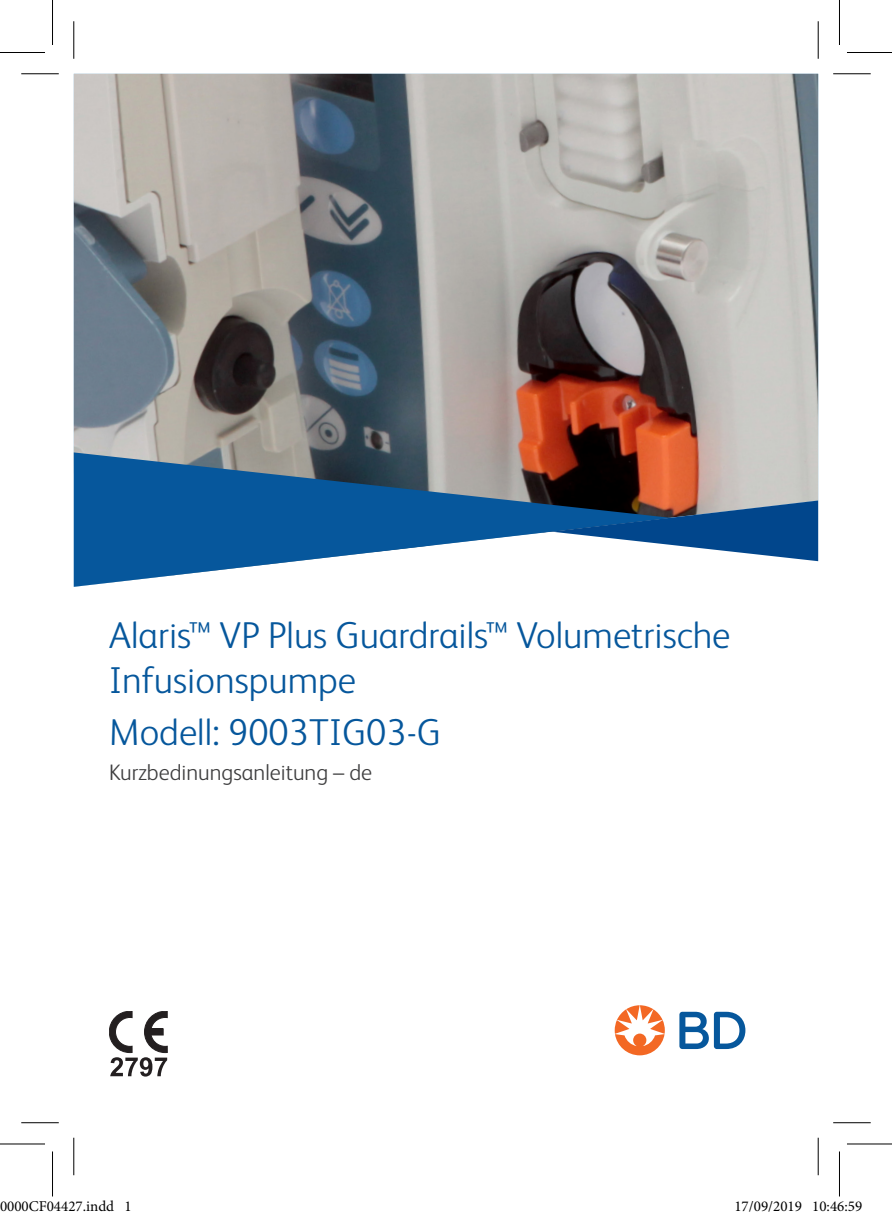
<style>
.page{position:relative;width:892px;height:1219px;background:#fff}
.page>*{position:absolute;margin:0;border:0;box-sizing:border-box;transform-origin:0 0}
.Product_title{font:300 37.5px/45px "FS Albert Pro";color:#06579c}
.Product_title-2{font:300 22.5px "FS Albert Pro";color:#3e3e3f}
.t1{font:15px "Minion Pro";color:#000}
</style>
<div class="page">
<img style="left:74px;top:74px;width:744px;height:488px">
<svg style="left:74px;top:452px;width:597px;height:135px;fill:#06579c"></svg>
<svg style="left:551px;top:500px;width:267px;height:61px"></svg>
<svg style="left:679px;top:1012px;width:66px;height:37px"></svg>
<svg style="left:614px;top:1005px;width:51px;height:50px"></svg>
<svg style="left:109px;top:1011px;width:58px;height:65px"></svg>
<hr style="left:21px;top:73px;width:38px;height:1px;background:#000">
<hr style="left:833px;top:73px;width:37px;height:1px;background:#000">
<hr style="left:21px;top:1122px;width:38px;height:1px;background:#000">
<hr style="left:833px;top:1122px;width:37px;height:1px;background:#000">
<hr style="left:73px;top:21px;width:1px;height:38px;background:#000">
<hr style="left:73px;top:1138px;width:1px;height:37px;background:#000">
<hr style="left:817px;top:21px;width:1px;height:38px;background:#000">
<hr style="left:817px;top:1138px;width:1px;height:37px;background:#000">
<hr style="left:0;top:52px;width:45px;height:1px;background:#000">
<hr style="left:847px;top:52px;width:45px;height:1px;background:#000">
<hr style="left:0;top:1143px;width:45px;height:1px;background:#000">
<hr style="left:847px;top:1143px;width:45px;height:1px;background:#000">
<hr style="left:52px;top:0;width:1px;height:45px;background:#000">
<hr style="left:52px;top:1151px;width:1px;height:45px;background:#000">
<hr style="left:839px;top:0;width:1px;height:45px;background:#000">
<hr style="left:839px;top:1151px;width:1px;height:45px;background:#000">
<div style="left:0;top:1201px;width:7px;height:11px;border:1px solid #fff;border-radius:50%"></div>
<div style="left:1px;top:1202px;width:5px;height:10px;border:1px solid #fff;border-radius:50%"></div>
<div style="left:7px;top:1201px;width:7px;height:11px;border:1px solid #fff;border-radius:50%"></div>
<div style="left:9px;top:1202px;width:4px;height:10px;border:1px solid #fff;border-radius:50%"></div>
<div style="left:14px;top:1201px;width:8px;height:11px;border:1px solid #fff;border-radius:50%"></div>
<div style="left:16px;top:1202px;width:4px;height:10px;border:1px solid #fff;border-radius:50%"></div>
<div style="left:22px;top:1201px;width:7px;height:11px;border:1px solid #fff;border-radius:50%"></div>
<div style="left:23px;top:1202px;width:4px;height:10px;border:1px solid #fff;border-radius:50%"></div>
<div style="left:47px;top:1201px;width:7px;height:11px;border:1px solid #fff;border-radius:50%"></div>
<div style="left:48px;top:1202px;width:5px;height:10px;border:1px solid #fff;border-radius:50%"></div>
<div style="left:754px;top:1201px;width:7px;height:11px;border:1px solid #fff;border-radius:50%"></div>
<div style="left:755px;top:1202px;width:4px;height:10px;border:1px solid #fff;border-radius:50%"></div>
<div style="left:780px;top:1201px;width:7px;height:11px;border:1px solid #fff;border-radius:50%"></div>
<div style="left:781px;top:1202px;width:5px;height:10px;border:1px solid #fff;border-radius:50%"></div>
<div style="left:819px;top:1201px;width:7px;height:11px;border:1px solid #fff;border-radius:50%"></div>
<div style="left:820px;top:1202px;width:5px;height:10px;border:1px solid #fff;border-radius:50%"></div>
<p class="Product_title" style="left:109px;top:611px;width:623px">Alaris™ VP Plus Guardrails™ Volumetrische<br>Infusionspumpe</p>
<p class="Product_title" style="left:109px;top:708px;width:333px">Modell: 9003TIG03-G</p>
<p class="Product_title-2" style="left:109px;top:756px;width:264px">Kurzbedinungsanleitung – de</p>
<p class="t1" style="left:0;top:1197px;width:133px">0000CF04427.indd 1</p>
<p class="t1" style="left:734px;top:1197px;width:129px">17/09/2019 10:46:59</p>
</div>
